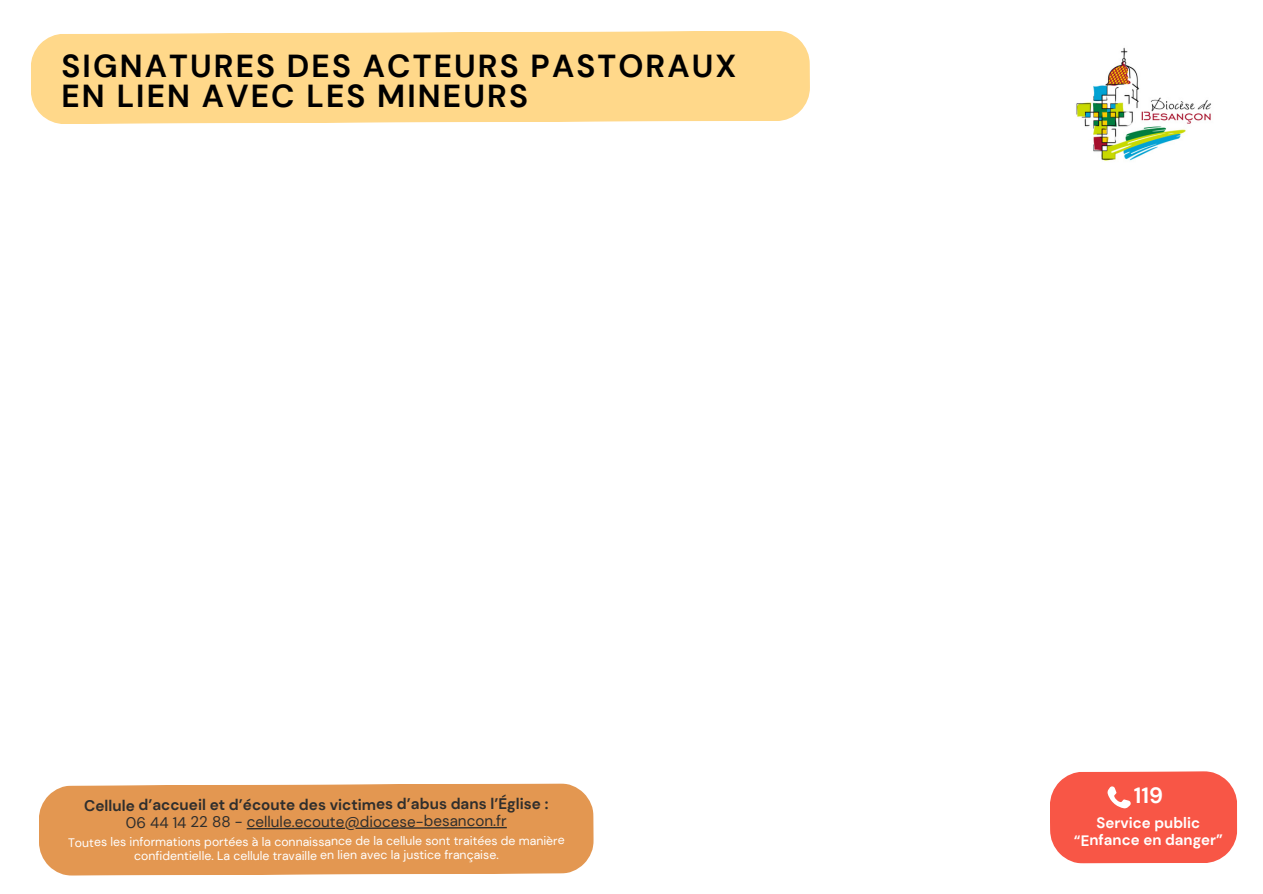
<style>
.page{position:relative;width:1263px;height:894px;background:#fff}
.page>*{position:absolute;margin:0;border:0;box-sizing:border-box;transform-origin:0 0}
.t1{font:700 31.8px/30.3px "DM Sans";letter-spacing:.065em;color:#000}
.t2{font:700 22.05px "DM Sans";color:#fff}
.t3{font:700 15.3px/17.2px "DM Sans";letter-spacing:-.005em;color:#2f2e2d;text-align:center}
.t4{font:700 15px/17.1px "DM Sans";letter-spacing:-.005em;color:#fff;text-align:center}
.t5{font:12.3px/14px "DM Sans";letter-spacing:-.005em;color:#fff;text-align:center}
.s1{font-weight:400}
</style>
<div class="page">
<div style="left:39px;top:783px;width:555px;height:92px;background:#e39751"></div>
<svg style="left:1050px;top:771px;width:187px;height:92px;background:#f86253"></svg>
<img style="left:1076px;top:47px;width:135px;height:114px">
<div style="left:31px;top:31px;width:779px;height:93px;background:#ffd88a"></div>
<svg style="left:247px;top:826px;width:260px;height:3px"></svg>
<p class="t1" style="left:61px;top:51px;width:677px">SIGNATURES DES ACTEURS PASTORAUX<br>EN LIEN AVEC LES MINEURS</p>
<p class="t3" style="left:84px;top:795px;width:466px">Cellule d’accueil et d’écoute des victimes d’abus dans l’Église :<br><span class="s1">06 44 14 22 88 - cellule.ecoute@diocese-besancon.fr</span></p>
<h2 class="t5" style="left:68px;top:834px;width:498px">Toutes les informations portées à la connaissance de la cellule sont traitées de manière confidentielle. La cellule travaille en lien avec la justice française.</h2>
<h4 class="t2" style="left:1134px;top:780px;width:31px">119</h4>
<p class="t4" style="left:1074px;top:814px;width:151px">Service public “Enfance en danger”</p>
</div>
